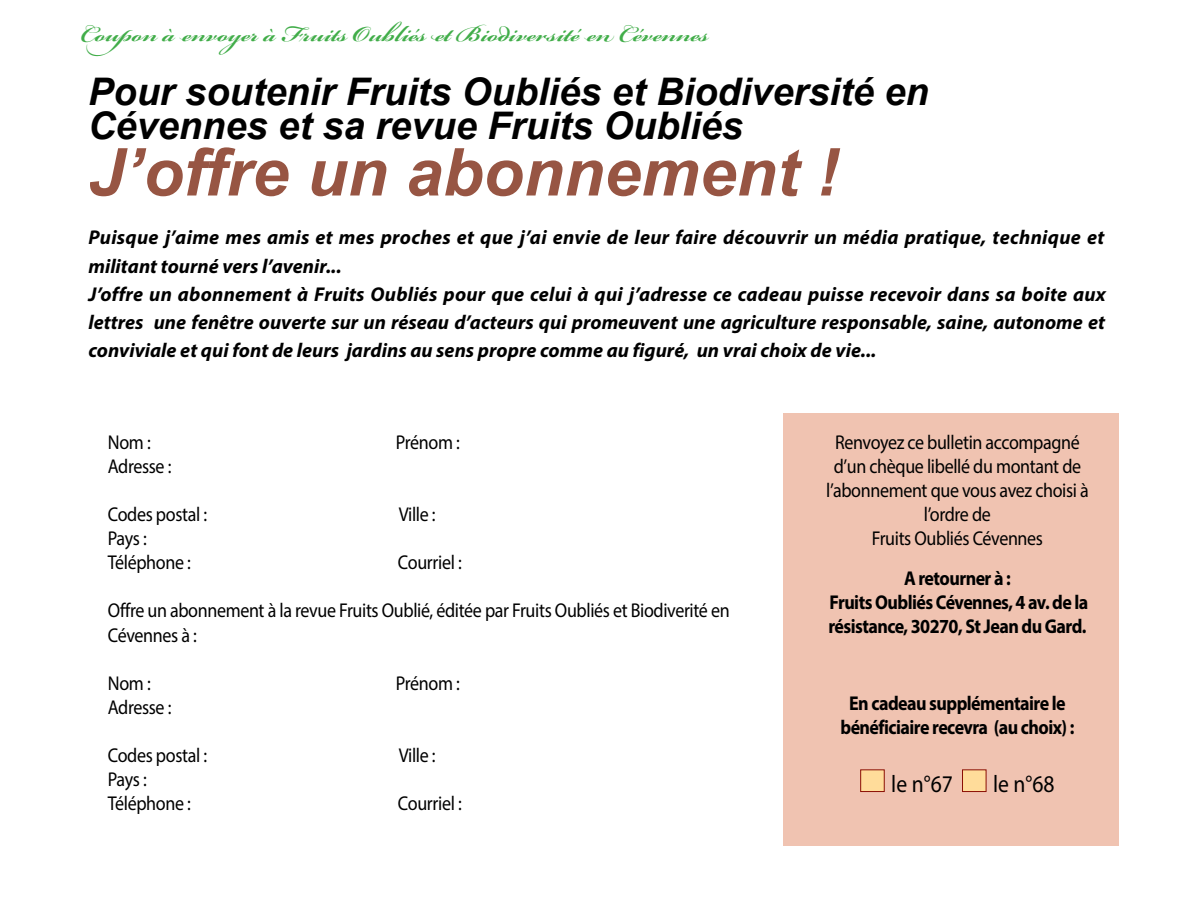
<style>
.page{position:relative;width:1191px;height:908px;background:#fff}
.page>*{position:absolute;margin:0;border:0;box-sizing:border-box;transform-origin:0 0}
.t1{font:italic 700 66px "Arial";color:#975543}
.t2{font:italic 700 38px/34px "Arial";color:#000}
.t3{font:700 34px "Bickham Script Pro";color:#41ad49}
.t4{font:24px "Myriad Pro";color:#000;scale:.9 1}
.t5{font:italic 700 20px/28px "Myriad Pro";color:#000}
.t6{font:20px/24px "Myriad Pro";letter-spacing:-.02em;color:#000;scale:.9 1}
.t7{font:700 20px/24px "Myriad Pro";letter-spacing:-.03em;color:#000;text-align:center;scale:.9 1}
</style>
<div class="page">
<div style="left:783px;top:413px;width:336px;height:432px;background:#f0c3b1"></div>
<div style="left:860px;top:769px;width:24px;height:22px;background:#ffdc9a"></div>
<div style="left:962px;top:769px;width:24px;height:22px;background:#ffdc9a"></div>
<h3 class="t3" style="left:81px;top:9px;width:629px">Coupon à envoyer à Fruits Oubliés et Biodiversité en Cévennes</h3>
<h2 class="t2" style="left:88px;top:76px;width:842px">Pour soutenir Fruits Oubliés et Biodiversité en<br>Cévennes et sa revue Fruits Oubliés</h2>
<h1 class="t1" style="left:88px;top:128px;width:752px">J’offre un abonnement !</h1>
<p class="t5" style="left:88px;top:223px;width:1018px">Puisque j’aime mes amis et mes proches et que j’ai envie de leur faire découvrir un média pratique, technique et militant tourné vers l’avenir...<br>J’offre un abonnement à Fruits Oubliés pour que celui à qui j’adresse ce cadeau puisse recevoir dans sa boite aux lettres une fenêtre ouverte sur un réseau d’acteurs qui promeuvent une agriculture responsable, saine, autonome et conviviale et qui font de leurs jardins au sens propre comme au figuré, un vrai choix de vie...</p>
<p class="t6" style="left:108px;top:430px;width:49px">Nom :</p>
<p class="t6" style="left:396px;top:430px;width:73px">Prénom :</p>
<p class="t6" style="left:108px;top:454px;width:72px">Adresse :</p>
<p class="t6" style="left:108px;top:502px;width:112px">Codes postal :</p>
<p class="t6" style="left:399px;top:502px;width:42px">Ville :</p>
<p class="t6" style="left:108px;top:526px;width:94px">Pays :<br>Téléphone :</p>
<p class="t6" style="left:398px;top:550px;width:72px">Courriel :</p>
<p class="t6" style="left:108px;top:598px;width:692px">Offre un abonnement à la revue Fruits Oublié, éditée par Fruits Oubliés et Biodiverité en<br>Cévennes à :</p>
<p class="t6" style="left:108px;top:670px;width:49px">Nom :</p>
<p class="t6" style="left:396px;top:670px;width:73px">Prénom :</p>
<p class="t6" style="left:108px;top:694px;width:72px">Adresse :</p>
<p class="t6" style="left:108px;top:742px;width:112px">Codes postal :</p>
<p class="t6" style="left:399px;top:742px;width:42px">Ville :</p>
<p class="t6" style="left:108px;top:766px;width:94px">Pays :<br>Téléphone :</p>
<p class="t6" style="left:398px;top:790px;width:72px">Courriel :</p>
<p class="t6" style="left:826px;top:430px;width:293px;text-align:center">Renvoyez ce bulletin accompagné d’un chèque libellé du montant de l’abonnement que vous avez choisi à l’ordre de<br>Fruits Oubliés Cévennes</p>
<p class="t7" style="left:828px;top:565px;width:290px">A retourner à :<br>Fruits Oubliés Cévennes, 4 av. de la résistance, 30270, St Jean du Gard.</p>
<p class="t7" style="left:840px;top:690px;width:261px">En cadeau supplémentaire le bénéficiaire recevra (au choix) :</p>
<p class="t4" style="left:891px;top:768px;width:70px">le n°67</p>
<p class="t4" style="left:993px;top:768px;width:70px">le n°68</p>
</div>
